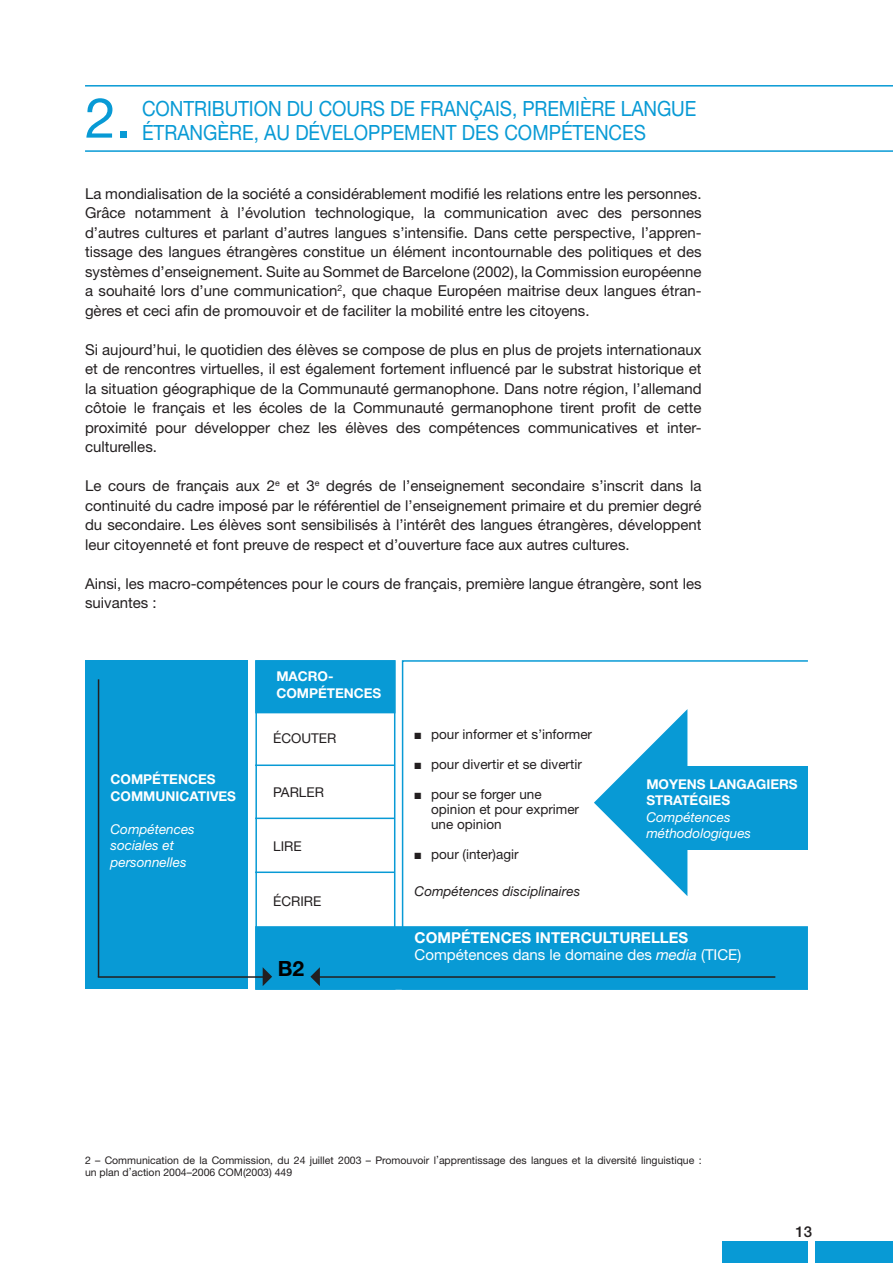
<style>
.page{position:relative;width:893px;height:1263px;background:#fff}
.page>*{position:absolute;margin:0;border:0;box-sizing:border-box;transform-origin:0 0}
.t1{font:55.5px "Helvetica Neue";color:#089ad5}
.t2{font:21px/24px "Helvetica Neue";letter-spacing:-.005em;color:#089ad5;scale:.9 1}
.t3{font:700 21px "Helvetica Neue";color:#000}
.t4{font:15px/19.5px "Helvetica Neue";color:#231f20;text-align:justify}
.t5{font:15px/16.5px "Helvetica Neue";color:#fff}
.t6{font:500 15px "Helvetica Neue";color:#231f20}
.t7{font:13.5px/15px "Helvetica Neue";color:#231f20}
.t8{font:700 13.5px/16.5px "Helvetica Neue";color:#fff}
.t9{font:italic 13.5px/16.5px "Helvetica Neue";color:#fff}
.t10{font:italic 13.5px "Helvetica Neue";color:#231f20}
.t11{font:10.5px "Helvetica Neue";color:#231f20}
.s1{font-weight:700}
.s2{font-style:italic}
</style>
<div class="page">
<div style="left:816px;top:1242px;width:77px;height:21px;background:#089ad5"></div>
<div style="left:723px;top:1242px;width:85px;height:21px;background:#089ad5"></div>
<hr style="left:85px;top:85px;width:808px;height:2px;background:#089ad5">
<hr style="left:85px;top:150px;width:808px;height:2px;background:#089ad5">
<div style="left:86px;top:661px;width:162px;height:328px;background:#089ad5"></div>
<div style="left:255px;top:660px;width:140px;height:330px;border:2px solid #089ad5"></div>
<div style="left:255px;top:660px;width:140px;height:53px;background:#089ad5"></div>
<div style="left:255px;top:926px;width:553px;height:64px;background:#089ad5;border:2px solid #089ad5"></div>
<div style="left:402px;top:660px;width:407px;height:330px;border:2px solid #089ad5"></div>
<div style="left:665px;top:766px;width:143px;height:83px;background:#089ad5"></div>
<svg style="left:594px;top:709px;width:93px;height:187px"></svg>
<hr style="left:255px;top:764px;width:139px;height:2px;background:#089ad5">
<hr style="left:255px;top:817px;width:139px;height:2px;background:#089ad5">
<hr style="left:255px;top:871px;width:139px;height:2px;background:#089ad5">
<hr style="left:98px;top:679px;width:1px;height:298px;background:#231f20">
<hr style="left:98px;top:976px;width:171px;height:2px;background:#231f20">
<svg style="left:263px;top:967px;width:9px;height:19px"></svg>
<hr style="left:313px;top:976px;width:462px;height:2px;background:#231f20">
<svg style="left:310px;top:967px;width:10px;height:19px"></svg>
<h1 class="t1" style="left:85px;top:85px;width:48px">2.</h1>
<h2 class="t2" style="left:142px;top:96px;width:617px">CONTRIBUTION DU COURS DE FRANÇAIS, PREMIÈRE LANGUE<br>ÉTRANGÈRE, AU DÉVELOPPEMENT DES COMPÉTENCES</h2>
<p class="t4" style="left:85px;top:183px;width:618px">La mondialisation de la société a considérablement modifié les relations entre les personnes.<br>Grâce notamment à l’évolution technologique, la communication avec des personnes d’autres cultures et parlant d’autres langues s’intensifie. Dans cette perspective, l’appren&shy;tissage des langues étrangères constitue un élément incontournable des politiques et des systèmes d’enseignement. Suite au Sommet de Barcelone (2002), la Commission européenne a souhaité lors d’une communication<sup>2</sup>, que chaque Européen maitrise deux langues étran&shy;gères et ceci afin de promouvoir et de faciliter la mobilité entre les citoyens.</p>
<p class="t4" style="left:85px;top:339px;width:618px">Si aujourd’hui, le quotidien des élèves se compose de plus en plus de projets internationaux et de rencontres virtuelles, il est également fortement influencé par le substrat historique et la situation géographique de la Communauté germanophone. Dans notre région, l’allemand côtoie le français et les écoles de la Communauté germanophone tirent profit de cette proximité pour développer chez les élèves des compétences communicatives et inter&shy;culturelles.</p>
<p class="t4" style="left:85px;top:476px;width:618px">Le cours de français aux 2<sup>e</sup> et 3<sup>e</sup> degrés de l’enseignement secondaire s’inscrit dans la continuité du cadre imposé par le référentiel de l’enseignement primaire et du premier degré du secondaire. Les élèves sont sensibilisés à l’intérêt des langues étrangères, développent leur citoyenneté et font preuve de respect et d’ouverture face aux autres cultures.</p>
<p class="t4" style="left:85px;top:573px;width:618px">Ainsi, les macro-compétences pour le cours de français, première langue étrangère, sont les suivantes :</p>
<p class="t8" style="left:111px;top:771px;width:127px">COMPÉTENCES<br>COMMUNICATIVES</p>
<p class="t9" style="left:111px;top:820px;width:86px">Compétences sociales et personnelles</p>
<p class="t8" style="left:276px;top:668px;width:107px">MACRO-<br>COMPÉTENCES</p>
<p class="t7" style="left:273px;top:731px;width:65px">ÉCOUTER</p>
<p class="t7" style="left:273px;top:784px;width:52px">PARLER</p>
<p class="t7" style="left:273px;top:838px;width:30px">LIRE</p>
<p class="t7" style="left:273px;top:893px;width:50px">ÉCRIRE</p>
<h2 class="t3" style="left:278px;top:956px;width:28px">B2</h2>
<p class="t7" style="left:415px;top:726px;width:179px">■ pour informer et s informer</p>
<p class="t7" style="left:538px;top:718px;width:5px">,</p>
<p class="t7" style="left:415px;top:756px;width:169px">■ pour divertir et se divertir</p>
<p class="t7" style="left:431px;top:786px;width:150px;text-indent:-17px">■ pour se forger une opinion et pour exprimer une opinion</p>
<p class="t7" style="left:415px;top:846px;width:105px">■ pour (inter)agir</p>
<p class="t10" style="left:415px;top:883px;width:167px">Compétences disciplinaires</p>
<p class="t8" style="left:646px;top:775px;width:153px">MOYENS LANGAGIERS<br>STRATÉGIES</p>
<p class="t9" style="left:646px;top:808px;width:106px">Compétences méthodologiques</p>
<p class="t5" style="left:415px;top:929px;width:328px"><span class="s1">COMPÉTENCES INTERCULTURELLES<br></span>Compétences dans le domaine des <span class="s2">media</span> (TICE)</p>
<p class="t11" style="left:436px;top:1147px;width:4px">,</p>
<p class="t11" style="left:85px;top:1154px;width:618px">2 – Communication de la Commission, du 24 juillet 2003 – Promouvoir l apprentissage des langues et la diversité linguistique :</p>
<p class="t11" style="left:129px;top:1159px;width:4px">,</p>
<p class="t11" style="left:85px;top:1166px;width:209px">un plan d action 2004–2006 COM(2003) 449</p>
<p class="t6" style="left:796px;top:1222px;width:18px">13</p>
</div>
